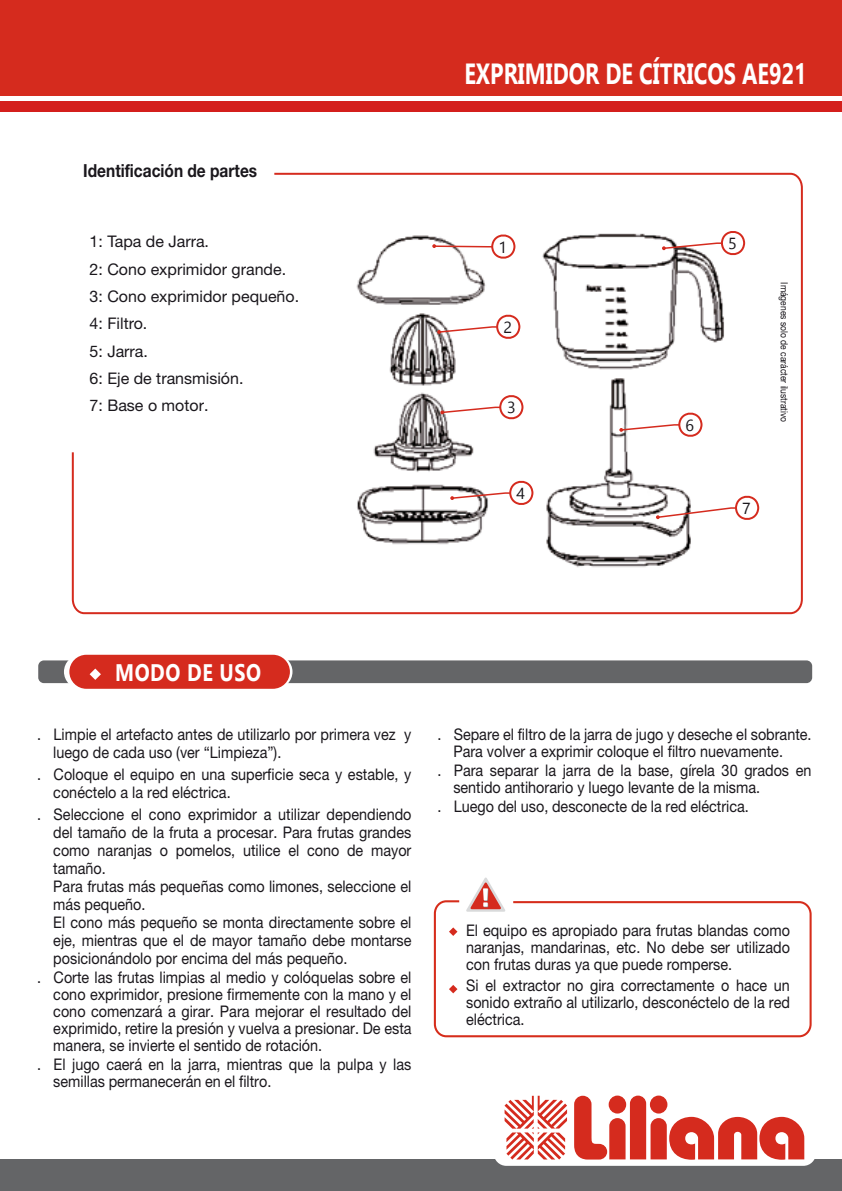
<style>
.page{position:relative;width:842px;height:1191px;background:#fff}
.page>*{position:absolute;margin:0;border:0;box-sizing:border-box;transform-origin:0 0}
.t1{font:700 29px "Gadugi";color:#fff;scale:.75 1}
.t2{font:700 24px "Gadugi";letter-spacing:.03em;color:#fff;scale:.83 1}
.t3{font:700 18px "Helvetica Neue";color:#1a171c;scale:.86 1}
.t4{font:16px/17px "Helvetica Neue";color:#1a171c;scale:.9 1}
.t5{font:16px/27.4px "Helvetica Neue";color:#1a171c}
.t6{font:16px "Gadugi";color:#1a171c}
.t7{font:10px "Helvetica Neue";color:#1a171c;scale:.85 1}
</style>
<div class="page">
<div style="left:0;top:1159px;width:842px;height:32px;background:#646567"></div>
<div style="left:494px;top:1136px;width:322px;height:29px;background:#fff;border-radius:13px"></div>
<div style="left:0;top:0;width:842px;height:95px;background:#d52b1e"></div>
<div style="left:0;top:101px;width:842px;height:10px;background:#d41f1c"></div>
<svg style="left:574px;top:1095px;width:230px;height:64px"></svg>
<svg style="left:504px;top:1095px;width:63px;height:64px"></svg>
<svg style="left:473px;top:877px;width:26px;height:22px"></svg>
<svg style="left:433px;top:899px;width:379px;height:139px"></svg>
<svg style="left:449px;top:927px;width:8px;height:9px"></svg>
<svg style="left:449px;top:985px;width:8px;height:8px"></svg>
<div style="left:38px;top:660px;width:774px;height:23px;background:#646567;border-radius:6px"></div>
<div style="left:64px;top:655px;width:228px;height:34px;background:#fff;border-radius:17px"></div>
<div style="left:69px;top:655px;width:221px;height:34px;background:#d52b1e;border-radius:17px"></div>
<svg style="left:90px;top:668px;width:11px;height:12px"></svg>
<svg style="left:71px;top:172px;width:732px;height:443px"></svg>
<p class="t3" style="left:83px;top:160px;width:204px">Identificación de partes</p>
<p class="t5" style="left:90px;top:228px;width:211px">1: Tapa de Jarra.<br>2: Cono exprimidor grande.<br>3: Cono exprimidor pequeño.<br>4: Filtro.<br>5: Jarra.<br>6: Eje de transmisión.<br>7: Base o motor.</p>
<h1 class="t1" style="left:464px;top:56px;width:458px">EXPRIMIDOR DE CÍTRICOS AE921</h1>
<p class="t6" style="left:498px;top:237px;width:10px">1</p>
<p class="t6" style="left:503px;top:317px;width:10px">2</p>
<p class="t6" style="left:507px;top:397px;width:10px">3</p>
<p class="t6" style="left:516px;top:483px;width:10px">4</p>
<p class="t6" style="left:685px;top:415px;width:10px">6</p>
<p class="t6" style="left:728px;top:234px;width:10px">5</p>
<p class="t7" style="left:790px;top:282px;width:166px;rotate:90deg">Imágenes solo de carácter ilustrativo</p>
<p class="t6" style="left:742px;top:498px;width:10px">7</p>
<h2 class="t2" style="left:115px;top:657px;width:178px">MODO DE USO</h2>
<p class="t4" style="left:53px;top:725px;width:399px;line-height:18px;text-indent:-16px">. Limpie el artefacto antes de utilizarlo por primera vez y luego de cada uso (ver “Limpieza”).</p>
<p class="t4" style="left:53px;top:765px;width:399px;line-height:18px;text-indent:-16px">. Coloque el equipo en una superficie seca y estable, y conéctelo a la red eléctrica.</p>
<p class="t4" style="left:37px;top:805px;width:417px">. Seleccione el cono exprimidor a utilizar dependiendo</p>
<p class="t4" style="left:53px;top:823px;width:399px">del tamaño de la fruta a procesar. Para frutas grandes</p>
<p class="t4" style="left:53px;top:841px;width:399px">como naranjas o pomelos, utilice el cono de mayor</p>
<p class="t4" style="left:53px;top:859px;width:60px">tamaño.</p>
<p class="t4" style="left:53px;top:877px;width:399px">Para frutas más pequeñas como limones, seleccione el</p>
<p class="t4" style="left:53px;top:895px;width:104px">más pequeño.</p>
<p class="t4" style="left:53px;top:913px;width:399px">El cono más pequeño se monta directamente sobre el</p>
<p class="t4" style="left:53px;top:931px;width:399px">eje, mientras que el de mayor tamaño debe montarse</p>
<p class="t4" style="left:53px;top:949px;width:328px">posicionándolo por encima del más pequeño.</p>
<p class="t4" style="left:37px;top:968px;width:417px">. Corte las frutas limpias al medio y colóquelas sobre el</p>
<p class="t4" style="left:53px;top:985px;width:400px;text-align:justify">cono exprimidor, presione firmemente con la mano y el cono comenzará a girar. Para mejorar el resultado del exprimido, retire la presión y vuelva a presionar. De esta manera, se invierte el sentido de rotación.</p>
<p class="t4" style="left:53px;top:1055px;width:399px;text-indent:-16px">. El jugo caerá en la jarra, mientras que la pulpa y las semillas permanecerán en el filtro.</p>
<p class="t4" style="left:453px;top:725px;width:400px;text-indent:-16px">. Separe el filtro de la jarra de jugo y deseche el sobrante.<br>Para volver a exprimir coloque el filtro nuevamente.</p>
<p class="t4" style="left:453px;top:761px;width:399px;text-indent:-16px">. Para separar la jarra de la base, gírela 30 grados en sentido antihorario y luego levante de la misma.</p>
<p class="t4" style="left:437px;top:797px;width:348px">. Luego del uso, desconecte de la red eléctrica.</p>
<p class="t4" style="left:466px;top:922px;width:361px;text-align:justify">El equipo es apropiado para frutas blandas como naranjas, mandarinas, etc. No debe ser utilizado con frutas duras ya que puede romperse.</p>
<p class="t4" style="left:466px;top:977px;width:361px;text-align:justify">Si el extractor no gira correctamente o hace un sonido extraño al utilizarlo, desconéctelo de la red eléctrica.</p>
</div>
